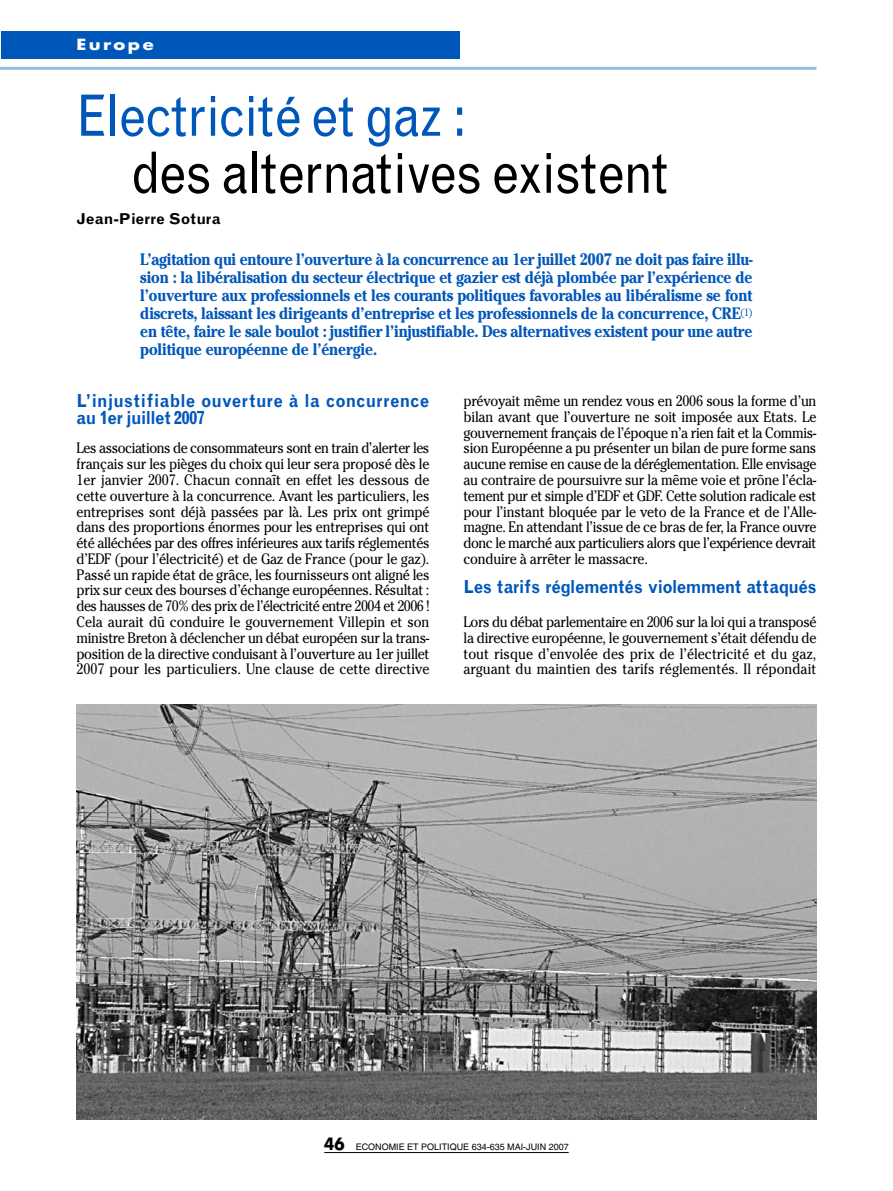
<style>
.page{position:relative;width:893px;height:1191px;background:#fff}
.page>*{position:absolute;margin:0;border:0;box-sizing:border-box;transform-origin:0 0}
.t1{font:57px "Grotesque MT Std";letter-spacing:-.03em;color:#000;scale:.9 1}
.t2{font:57px "Grotesque MT Std";letter-spacing:-.02em;color:#0057ba;scale:.9 1}
.t3{font:700 18px/16.5px "Grotesque MT Std";letter-spacing:-.01em;color:#0057ba;scale:.9 1}
.t4{font:700 16.5px/18px "Cheltenham Std";letter-spacing:-.01em;color:#0057ba;text-align:justify;scale:.9 1}
.t5{font:15px/15.8px "Cheltenham Std";color:#000;text-align:justify;scale:.9 1}
.t6{font:700 15px "Grotesque MT Std";color:#000}
.t7{font:700 15px "Futura Std";letter-spacing:.135em;color:#fff;scale:1.2 1}
.t8{font:9px "Helvetica";color:#000}
.s1{font-family:"Futura Std";font-weight:700;font-size:16.5px}
</style>
<div class="page">
<hr style="left:324px;top:1152px;width:245px;height:1px;background:#000">
<div style="left:1px;top:31px;width:458px;height:27px;background:#0057ba"></div>
<hr style="left:1px;top:67px;width:815px;height:3px;background:#99bce3">
<img style="left:77px;top:705px;width:739px;height:414px">
<p class="t7" style="left:77px;top:38px;width:66px">Europe</p>
<h1 class="t2" style="left:77px;top:94px;width:435px">Electricité et gaz :</h1>
<h1 class="t1" style="left:131px;top:151px;width:599px">des alternatives existent</h1>
<p class="t6" style="left:77px;top:213px;width:146px">Jean-Pierre Sotura</p>
<p class="t4" style="left:140px;top:252px;width:682px">L’agitation qui entoure l’ouverture à la concurrence au 1er juillet 2007 ne doit pas faire illu&shy;sion : la libéralisation du secteur électrique et gazier est déjà plombée par l’expérience de l’ouverture aux professionnels et les courants politiques favorables au libéralisme se font discrets, laissant les dirigeants d’entreprise et les professionnels de la concurrence, CRE<sup>(1) </sup>en tête, faire le sale boulot : justifier l’injustifiable. Des alternatives existent pour une autre politique européenne de l’énergie.</p>
<p class="t3" style="left:77px;top:394px;width:394px">L’injustifiable ouverture à la concurrence au 1er juillet 2007</p>
<p class="t5" style="left:77px;top:442px;width:394px">Les associations de consommateurs sont en train d’alerter les français sur les pièges du choix qui leur sera proposé dès le 1er janvier 2007. Chacun connaît en effet les dessous de cette ouverture à la concurrence. Avant les particuliers, les entreprises sont déjà passées par là. Les prix ont grimpé dans des proportions énormes pour les entreprises qui ont été alléchées par des offres inférieures aux tarifs réglementés d’EDF (pour l’électricité) et de Gaz de France (pour le gaz).<br>Passé un rapide état de grâce, les fournisseurs ont aligné les prix sur ceux des bourses d’échange européennes. Résultat : des hausses de 70% des prix de l’électricité entre 2004 et 2006 !<br>Cela aurait dû conduire le gouvernement Villepin et son ministre Breton à déclencher un débat européen sur la trans&shy;position de la directive conduisant à l’ouverture au 1er juillet 2007 pour les particuliers. Une clause de cette directive</p>
<p class="t5" style="left:463px;top:394px;width:394px">prévoyait même un rendez vous en 2006 sous la forme d’un bilan avant que l’ouverture ne soit imposée aux Etats. Le gouvernement français de l’époque n’a rien fait et la Commis&shy;sion Européenne a pu présenter un bilan de pure forme sans aucune remise en cause de la déréglementation. Elle envisage au contraire de poursuivre sur la même voie et prône l’écla&shy;tement pur et simple d’EDF et GDF. Cette solution radicale est pour l’instant bloquée par le veto de la France et de l’Alle&shy;magne. En attendant l’issue de ce bras de fer, la France ouvre donc le marché aux particuliers alors que l’expérience devrait conduire à arrêter le massacre.</p>
<p class="t3" style="left:463px;top:580px;width:394px">Les tarifs réglementés violemment attaqués</p>
<p class="t5" style="left:463px;top:615px;width:394px">Lors du débat parlementaire en 2006 sur la loi qui a transposé la directive européenne, le gouvernement s’était défendu de tout risque d’envolée des prix de l’électricité et du gaz, arguant du maintien des tarifs réglementés. Il répondait</p>
<p class="t8" style="left:324px;top:1143px;width:246px"><span class="s1">46</span> ECONOMIE ET POLITIQUE 634-635 MAI-JUIN 2007</p>
</div>
